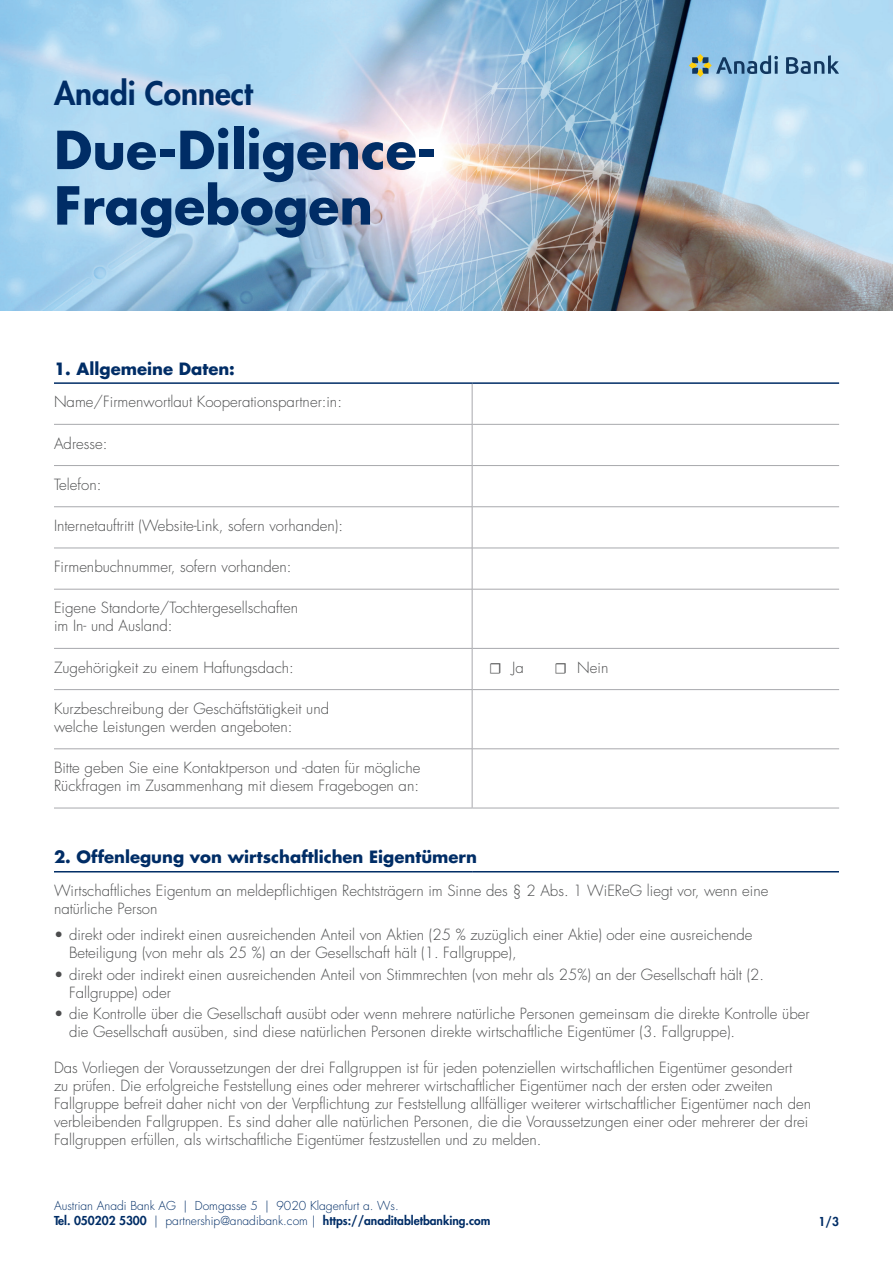
<style>
.page{position:relative;width:893px;height:1263px;background:#fff}
.page>*{position:absolute;margin:0;border:0;box-sizing:border-box;transform-origin:0 0}
.t1{font:700 51px/55.5px "Futura";color:#002d66}
.t2{font:800 31.5px "Futura";color:#002d66}
.t3{font:700 16.5px "Futura";color:#002d66}
.t4{font:300 15px/18px "Futura";color:#4b4c4d}
.t5{font:300 12px/15px "Futura";color:#002d66}
.t6{font:800 12px "Futura";color:#002d66}
.s1{font-family:"Minion Pro";font-weight:400}
.s2{font-weight:800}
</style>
<div class="page">
<img style="left:0;top:0;width:893px;height:310px">
<hr style="left:54px;top:382px;width:418px;height:2px;background:#002d66">
<hr style="left:472px;top:382px;width:367px;height:2px;background:#002d66">
<hr style="left:54px;top:424px;width:418px;height:1px;background:#a8a9ad">
<hr style="left:472px;top:424px;width:367px;height:1px;background:#a8a9ad">
<hr style="left:54px;top:465px;width:418px;height:1px;background:#a8a9ad">
<hr style="left:472px;top:465px;width:367px;height:1px;background:#a8a9ad">
<hr style="left:54px;top:506px;width:418px;height:1px;background:#a8a9ad">
<hr style="left:472px;top:506px;width:367px;height:1px;background:#a8a9ad">
<hr style="left:54px;top:548px;width:418px;height:1px;background:#a8a9ad">
<hr style="left:472px;top:548px;width:367px;height:1px;background:#a8a9ad">
<hr style="left:54px;top:589px;width:418px;height:1px;background:#a8a9ad">
<hr style="left:472px;top:589px;width:367px;height:1px;background:#a8a9ad">
<hr style="left:54px;top:648px;width:418px;height:1px;background:#a8a9ad">
<hr style="left:472px;top:648px;width:367px;height:1px;background:#a8a9ad">
<hr style="left:54px;top:689px;width:418px;height:1px;background:#a8a9ad">
<hr style="left:472px;top:689px;width:367px;height:1px;background:#a8a9ad">
<hr style="left:54px;top:748px;width:418px;height:1px;background:#a8a9ad">
<hr style="left:472px;top:748px;width:367px;height:1px;background:#a8a9ad">
<hr style="left:54px;top:808px;width:418px;height:1px;background:#a8a9ad">
<hr style="left:472px;top:808px;width:367px;height:1px;background:#a8a9ad">
<hr style="left:472px;top:384px;width:1px;height:40px;background:#a8a9ad">
<hr style="left:472px;top:424px;width:1px;height:41px;background:#a8a9ad">
<hr style="left:472px;top:465px;width:1px;height:42px;background:#a8a9ad">
<hr style="left:472px;top:507px;width:1px;height:41px;background:#a8a9ad">
<hr style="left:472px;top:548px;width:1px;height:41px;background:#a8a9ad">
<hr style="left:472px;top:589px;width:1px;height:59px;background:#a8a9ad">
<hr style="left:472px;top:648px;width:1px;height:42px;background:#a8a9ad">
<hr style="left:472px;top:690px;width:1px;height:59px;background:#a8a9ad">
<hr style="left:472px;top:749px;width:1px;height:59px;background:#a8a9ad">
<hr style="left:54px;top:871px;width:418px;height:1px;background:#002d66">
<hr style="left:472px;top:871px;width:367px;height:1px;background:#002d66">
<svg style="left:786px;top:55px;width:53px;height:19px"></svg>
<svg style="left:689px;top:54px;width:89px;height:23px;background:#7da4b9"></svg>
<h2 class="t2" style="left:54px;top:74px;width:200px">Anadi Connect</h2>
<h1 class="t1" style="left:54px;top:122px;width:384px">Due-Diligence-<br>Fragebogen</h1>
<p class="t3" style="left:54px;top:357px;width:182px">1. Allgemeine Daten:</p>
<p class="t4" style="left:54px;top:393px;width:289px">Name/Firmenwortlaut Kooperationspartner:in:</p>
<p class="t4" style="left:54px;top:434px;width:55px">Adresse:</p>
<p class="t4" style="left:54px;top:476px;width:49px">Telefon:</p>
<p class="t4" style="left:54px;top:517px;width:291px">Internetauftritt (Website-Link, sofern vorhanden):</p>
<p class="t4" style="left:54px;top:558px;width:239px">Firmenbuchnummer, sofern vorhanden:</p>
<p class="t4" style="left:54px;top:599px;width:246px">Eigene Standorte/Tochtergesellschaften im In- und Ausland:</p>
<p class="t4" style="left:54px;top:658px;width:241px">Zugehörigkeit zu einem Haftungsdach:</p>
<p class="t4" style="left:489px;top:658px;width:36px"><span class="s1">☐</span> Ja</p>
<p class="t4" style="left:554px;top:658px;width:56px"><span class="s1">☐</span> Nein</p>
<p class="t4" style="left:54px;top:700px;width:277px">Kurzbeschreibung der Geschäftstätigkeit und welche Leistungen werden angeboten:</p>
<p class="t4" style="left:54px;top:759px;width:368px">Bitte geben Sie eine Kontaktperson und -daten für mögliche<br>Rückfragen im Zusammenhang mit diesem Fragebogen an:</p>
<p class="t3" style="left:54px;top:846px;width:424px">2. Offenlegung von wirtschaftlichen Eigentümern</p>
<p class="t4" style="left:54px;top:882px;width:716px">Wirtschaftliches Eigentum an meldepflichtigen Rechtsträgern im Sinne des § 2 Abs. 1 WiEReG liegt vor, wenn eine natürliche Person</p>
<p class="t4" style="left:69px;top:926px;width:685px;text-indent:-15px">• direkt oder indirekt einen ausreichenden Anteil von Aktien (25 % zuzüglich einer Aktie) oder eine ausreichende<br>Beteiligung (von mehr als 25 %) an der Gesellschaft hält (1. Fallgruppe),</p>
<p class="t4" style="left:69px;top:966px;width:697px;text-indent:-15px">• direkt oder indirekt einen ausreichenden Anteil von Stimmrechten (von mehr als 25%) an der Gesellschaft hält (2.<br>Fallgruppe) oder</p>
<p class="t4" style="left:69px;top:1005px;width:742px;text-indent:-15px">• die Kontrolle über die Gesellschaft ausübt oder wenn mehrere natürliche Personen gemeinsam die direkte Kontrolle über die Gesellschaft ausüben, sind diese natürlichen Personen direkte wirtschaftliche Eigentümer (3. Fallgruppe).</p>
<p class="t4" style="left:54px;top:1059px;width:759px">Das Vorliegen der Voraussetzungen der drei Fallgruppen ist für jeden potenziellen wirtschaftlichen Eigentümer gesondert<br>zu prüfen. Die erfolgreiche Feststellung eines oder mehrerer wirtschaftlicher Eigentümer nach der ersten oder zweiten Fallgruppe befreit daher nicht von der Verpflichtung zur Feststellung allfälliger weiterer wirtschaftlicher Eigentümer nach den verbleibenden Fallgruppen. Es sind daher alle natürlichen Personen, die die Voraussetzungen einer oder mehrerer der drei Fallgruppen erfüllen, als wirtschaftliche Eigentümer festzustellen und zu melden.</p>
<p class="t5" style="left:54px;top:1199px;width:438px">Austrian Anadi Bank AG | Domgasse 5 | 9020 Klagenfurt a. Ws.<br><span class="s2">Tel. 050202 5300</span> | partnership@anadibank.com | <span class="s2">https://anaditabletbanking.com</span></p>
<p class="t6" style="left:819px;top:1214px;width:22px">1/3</p>
</div>
